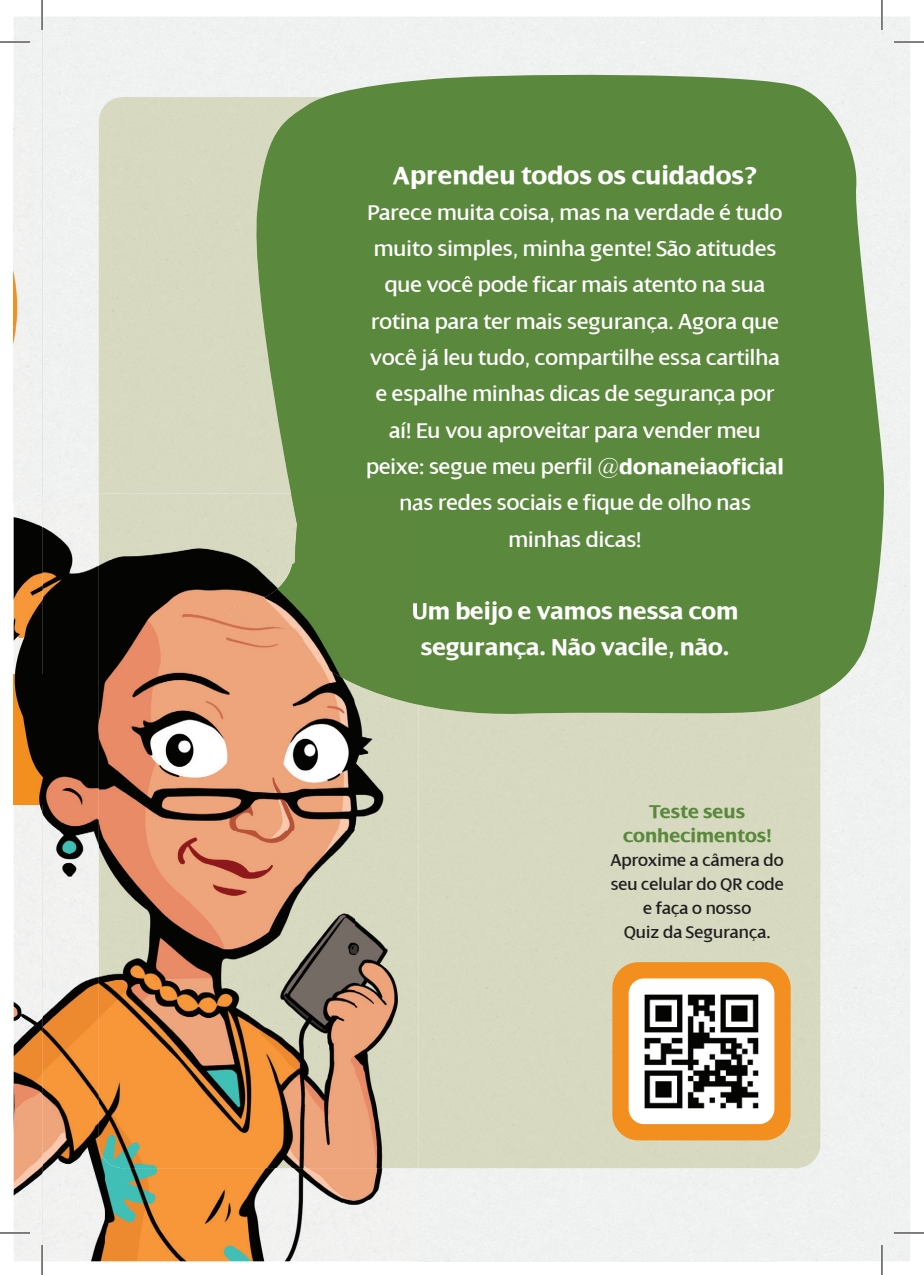
<style>
.page{position:relative;width:924px;height:1275px;background:#fff}
.page>*{position:absolute;margin:0;border:0;box-sizing:border-box;transform-origin:0 0}
.t1{font:700 26.8px "Dialog";color:#fff}
.t2{font:700 24.8px/36.4px "Dialog";color:#fff;text-align:center}
.t3{font:23px/36.2px "Dialog";color:#fff;text-align:center}
.t4{font:700 20px/24px "Dialog";color:#5a883c;text-align:center}
.t5{font:18px/24px "Dialog";color:#231f20;text-align:center}
.s1{font-weight:700}
</style>
<div class="page">
<img style="left:14px;top:17px;width:29px;height:1244px">
<img style="left:777px;top:717px;width:67px;height:544px">
<div style="left:99px;top:97px;width:110px;height:396px;background:#d7d9c0"></div>
<div style="left:418px;top:717px;width:402px;height:451px;background:#d7d9c0"></div>
<svg style="left:209px;top:72px;width:675px;height:645px;background:#6a924e"></svg>
<div style="left:612px;top:962px;width:178px;height:178px;background:#f28f1f;border-radius:26px"></div>
<img style="left:628px;top:978px;width:146px;height:146px">
<img style="left:42px;top:493px;width:63px;height:768px">
<img style="left:105px;top:1168px;width:313px;height:93px">
<img style="left:99px;top:493px;width:255px;height:675px">
<img style="left:354px;top:704px;width:64px;height:464px">
<img style="left:209px;top:493px;width:209px;height:211px">
<img style="left:14px;top:675px;width:28px;height:129px">
<img style="left:400px;top:494px;width:18px;height:21px">
<img style="left:413px;top:601px;width:5px;height:24px">
<div style="left:14px;top:123px;width:15px;height:379px;background:#f1f1f0"></div>
<hr style="left:0;top:41px;width:30px;height:2px;background:#fff">
<hr style="left:0;top:1231px;width:30px;height:3px;background:#fff">
<hr style="left:41px;top:0;width:2px;height:30px;background:#fff">
<hr style="left:41px;top:1245px;width:2px;height:30px;background:#fff">
<hr style="left:0;top:42px;width:30px;height:1px;background:#000">
<hr style="left:893px;top:42px;width:30px;height:1px;background:#000">
<hr style="left:0;top:1232px;width:30px;height:1px;background:#000">
<hr style="left:893px;top:1232px;width:30px;height:1px;background:#000">
<hr style="left:42px;top:0;width:1px;height:30px;background:#000">
<hr style="left:42px;top:1245px;width:1px;height:30px;background:#000">
<hr style="left:881px;top:0;width:1px;height:30px;background:#000">
<hr style="left:881px;top:1245px;width:1px;height:30px;background:#000">
<p class="t1" style="left:392px;top:160px;width:366px">Aprendeu todos os cuidados?</p>
<p class="t3" style="left:366px;top:195px;width:419px">Parece muita coisa, mas na verdade é tudo muito simples, minha gente! São atitudes que você pode ficar mais atento na sua rotina para ter mais segurança. Agora que você já leu tudo, compartilhe essa cartilha e espalhe minhas dicas de segurança por aí! Eu vou aproveitar para vender meu peixe: segue meu perfil <span class="s1">@donaneiaoficial </span>nas redes sociais e fique de olho nas minhas dicas!</p>
<p class="t2" style="left:411px;top:593px;width:328px">Um beijo e vamos nessa com segurança. Não vacile, não.</p>
<p class="t4" style="left:622px;top:800px;width:150px">Teste seus conhecimentos!</p>
<p class="t5" style="left:610px;top:848px;width:175px">Aproxime a câmera do seu celular do QR code e faça o nosso<br>Quiz da Segurança.</p>
</div>
